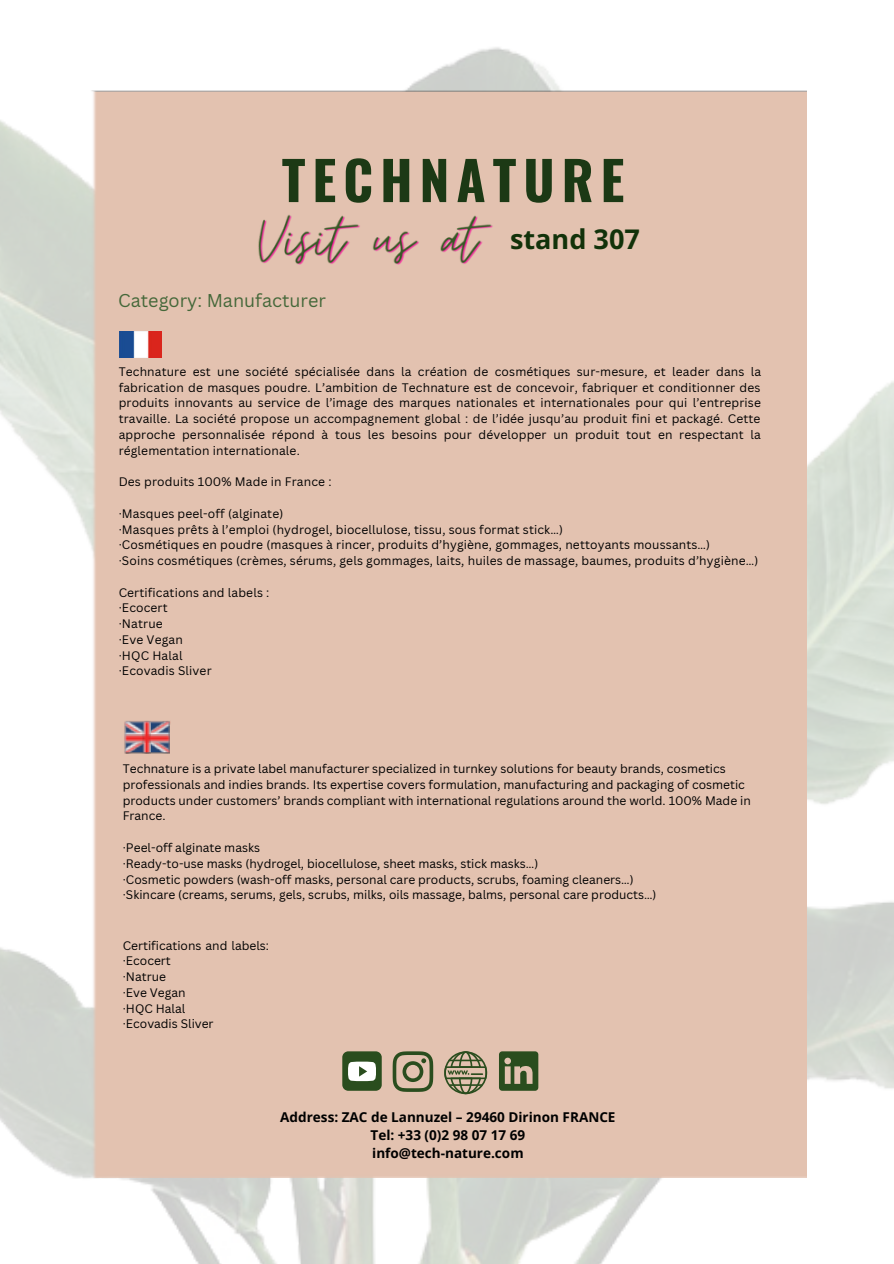
<style>
.page{position:relative;width:894px;height:1264px;background:#fff}
.page>*{position:absolute;margin:0;border:0;box-sizing:border-box;transform-origin:0 0}
.t1{font:700 53.25px "Oswald";letter-spacing:.13em;color:#1c3915}
.t2{font:700 27px "Open Sans";color:#12320a}
.t3{font:18px "Canva Sans";color:#45683a}
.t4{font:700 13.5px/18px "Open Sans";color:#000;text-align:center}
.t5{font:12px/15.8px "Canva Sans";color:#000}
</style>
<div class="page">
<img style="left:0;top:47px;width:893px;height:1216px">
<div style="left:90px;top:90px;width:716px;height:1087px;background:#e3c2b0"></div>
<img style="left:119px;top:331px;width:43px;height:26px">
<img style="left:151px;top:721px;width:19px;height:14px">
<img style="left:123px;top:721px;width:18px;height:32px">
<img style="left:125px;top:739px;width:45px;height:14px">
<img style="left:123px;top:722px;width:18px;height:9px">
<img style="left:151px;top:745px;width:18px;height:8px">
<img style="left:123px;top:731px;width:46px;height:14px">
<img style="left:141px;top:721px;width:2px;height:32px">
<img style="left:123px;top:734px;width:46px;height:8px">
<img style="left:143px;top:721px;width:8px;height:32px">
<img style="left:256px;top:193px;width:238px;height:98px">
<svg style="left:444px;top:1051px;width:43px;height:43px"></svg>
<svg style="left:392px;top:1051px;width:41px;height:40px"></svg>
<div style="left:342px;top:1051px;width:39px;height:39px;background:#2a4d1e;border-radius:6px"></div>
<svg style="left:348px;top:1061px;width:28px;height:20px"></svg>
<svg style="left:499px;top:1051px;width:39px;height:39px"></svg>
<h1 class="t1" style="left:282px;top:138px;width:344px">TECHNATURE</h1>
<h2 class="t2" style="left:510px;top:220px;width:131px">stand 307</h2>
<h3 class="t3" style="left:118px;top:288px;width:209px">Category: Manufacturer</h3>
<p class="t5" style="left:119px;top:363px;width:643px;text-align:justify">Technature est une société spécialisée dans la création de cosmétiques sur-mesure, et leader dans la fabrication de masques poudre. L’ambition de Technature est de concevoir, fabriquer et conditionner des produits innovants au service de l’image des marques nationales et internationales pour qui l’entreprise travaille. La société propose un accompagnement global : de l’idée jusqu’au produit fini et packagé. Cette approche personnalisée répond à tous les besoins pour développer un produit tout en respectant la réglementation internationale.</p>
<p class="t5" style="left:119px;top:473px;width:214px">Des produits 100% Made in France :</p>
<p class="t5" style="left:119px;top:505px;width:641px">·Masques peel-off (alginate)<br>·Masques prêts à l’emploi (hydrogel, biocellulose, tissu, sous format stick…)<br>·Cosmétiques en poudre (masques à rincer, produits d’hygiène, gommages, nettoyants moussants…)<br>·Soins cosmétiques (crèmes, sérums, gels gommages, laits, huiles de massage, baumes, produits d’hygiène…)</p>
<p class="t5" style="left:119px;top:584px;width:152px">Certifications and labels : ·Ecocert<br>·Natrue<br>·Eve Vegan<br>·HQC Halal<br>·Ecovadis Sliver</p>
<p class="t5" style="left:123px;top:760px;width:629px">Technature is a private label manufacturer specialized in turnkey solutions for beauty brands, cosmetics professionals and indies brands. Its expertise covers formulation, manufacturing and packaging of cosmetic products under customers’ brands compliant with international regulations around the world. 100% Made in France.</p>
<p class="t5" style="left:123px;top:839px;width:535px">·Peel-off alginate masks<br>·Ready-to-use masks (hydrogel, biocellulose, sheet masks, stick masks…)<br>·Cosmetic powders (wash-off masks, personal care products, scrubs, foaming cleaners…) ·Skincare (creams, serums, gels, scrubs, milks, oils massage, balms, personal care products…)</p>
<p class="t5" style="left:123px;top:937px;width:148px">Certifications and labels: ·Ecocert<br>·Natrue<br>·Eve Vegan<br>·HQC Halal<br>·Ecovadis Sliver</p>
<p class="t4" style="left:280px;top:1108px;width:336px">Address: ZAC de Lannuzel – 29460 Dirinon FRANCE<br>Tel: +33 (0)2 98 07 17 69<br>info@tech-nature.com</p>
</div>
